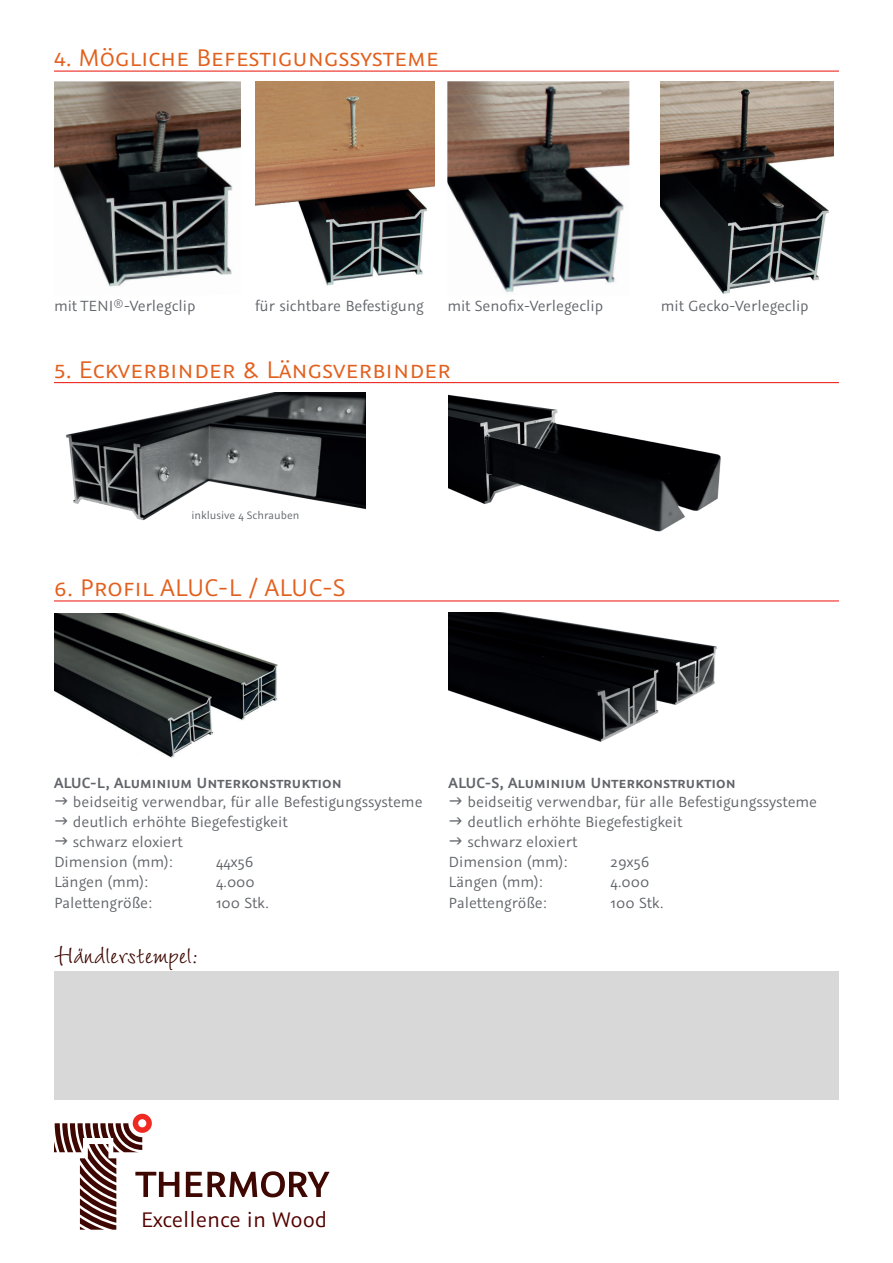
<style>
.page{position:relative;width:893px;height:1263px;background:#fff}
.page>*{position:absolute;margin:0;border:0;box-sizing:border-box;transform-origin:0 0}
.t1{font:36px "Wiesbaden Swing LT Std";color:#3e0701}
.t2{font:27px "Graublau Sans";color:#e2601e}
.t3{font:23.7px "Graublau Sans";color:#520200}
.t4{font:16.5px "Graublau Sans";color:#61646a}
.t5{font:600 16.5px "Graublau Sans";color:#61646a}
.t6{font:12px "Graublau Sans";color:#61646a}
</style>
<div class="page">
<hr style="left:54px;top:71px;width:785px;height:1px;background:#ee2a23">
<img style="left:660px;top:82px;width:174px;height:212px">
<img style="left:54px;top:81px;width:187px;height:206px">
<img style="left:447px;top:81px;width:182px;height:212px">
<img style="left:256px;top:82px;width:179px;height:204px">
<img style="left:54px;top:613px;width:224px;height:145px">
<div style="left:54px;top:971px;width:785px;height:129px;background:#d8d8d8"></div>
<hr style="left:54px;top:382px;width:785px;height:1px;background:#ee2a23">
<img style="left:449px;top:612px;width:268px;height:130px">
<img style="left:66px;top:393px;width:300px;height:128px">
<img style="left:449px;top:395px;width:272px;height:137px">
<hr style="left:54px;top:600px;width:785px;height:1px;background:#ee2a23">
<svg style="left:54px;top:1114px;width:276px;height:116px"></svg>
<h2 class="t2" style="left:54px;top:42px;width:386px">4. Mögliche Befestigungssysteme</h2>
<p class="t4" style="left:54px;top:296px;width:143px">mit TENI<sup>®</sup>-Verlegclip</p>
<p class="t4" style="left:447px;top:296px;width:157px">mit Senofix-Verlegeclip</p>
<p class="t4" style="left:661px;top:296px;width:149px">mit Gecko-Verlegeclip</p>
<p class="t4" style="left:255px;top:296px;width:170px">für sichtbare Befestigung</p>
<h2 class="t2" style="left:54px;top:354px;width:398px">5. Eckverbinder &amp; Längsverbinder</h2>
<p class="t6" style="left:191px;top:508px;width:110px">inklusive 4 Schrauben</p>
<h2 class="t2" style="left:54px;top:572px;width:293px">6. Profil ALUC-L / ALUC-S</h2>
<p class="t5" style="left:54px;top:772px;width:289px">ALUC-L, Aluminium Unterkonstruktion</p>
<p class="t4" style="left:73px;top:792px;width:351px">beidseitig verwendbar, für alle Befestigungssysteme</p>
<p class="t4" style="left:73px;top:812px;width:216px">deutlich erhöhte Biegefestigkeit</p>
<p class="t4" style="left:73px;top:832px;width:112px">schwarz eloxiert</p>
<p class="t4" style="left:54px;top:852px;width:121px">Dimension (mm):</p>
<p class="t4" style="left:216px;top:852px;width:39px">44x56</p>
<p class="t4" style="left:54px;top:872px;width:96px">Längen (mm):</p>
<p class="t4" style="left:216px;top:872px;width:40px">4.000</p>
<p class="t4" style="left:54px;top:893px;width:100px">Palettengröße:</p>
<p class="t4" style="left:216px;top:893px;width:55px">100 Stk.</p>
<h1 class="t1" style="left:54px;top:935px;width:147px">Händlerstempel:</h1>
<p class="t5" style="left:449px;top:772px;width:289px">ALUC-S, Aluminium Unterkonstruktion</p>
<p class="t4" style="left:468px;top:792px;width:351px">beidseitig verwendbar, für alle Befestigungssysteme</p>
<p class="t4" style="left:468px;top:812px;width:216px">deutlich erhöhte Biegefestigkeit</p>
<p class="t4" style="left:468px;top:832px;width:112px">schwarz eloxiert</p>
<p class="t4" style="left:449px;top:852px;width:121px">Dimension (mm):</p>
<p class="t4" style="left:611px;top:852px;width:41px">29x56</p>
<p class="t4" style="left:449px;top:872px;width:96px">Längen (mm):</p>
<p class="t4" style="left:611px;top:872px;width:40px">4.000</p>
<p class="t4" style="left:449px;top:893px;width:100px">Palettengröße:</p>
<p class="t4" style="left:611px;top:893px;width:55px">100 Stk.</p>
<h3 class="t3" style="left:141px;top:1205px;width:188px">Excellence in Wood</h3>
</div>
